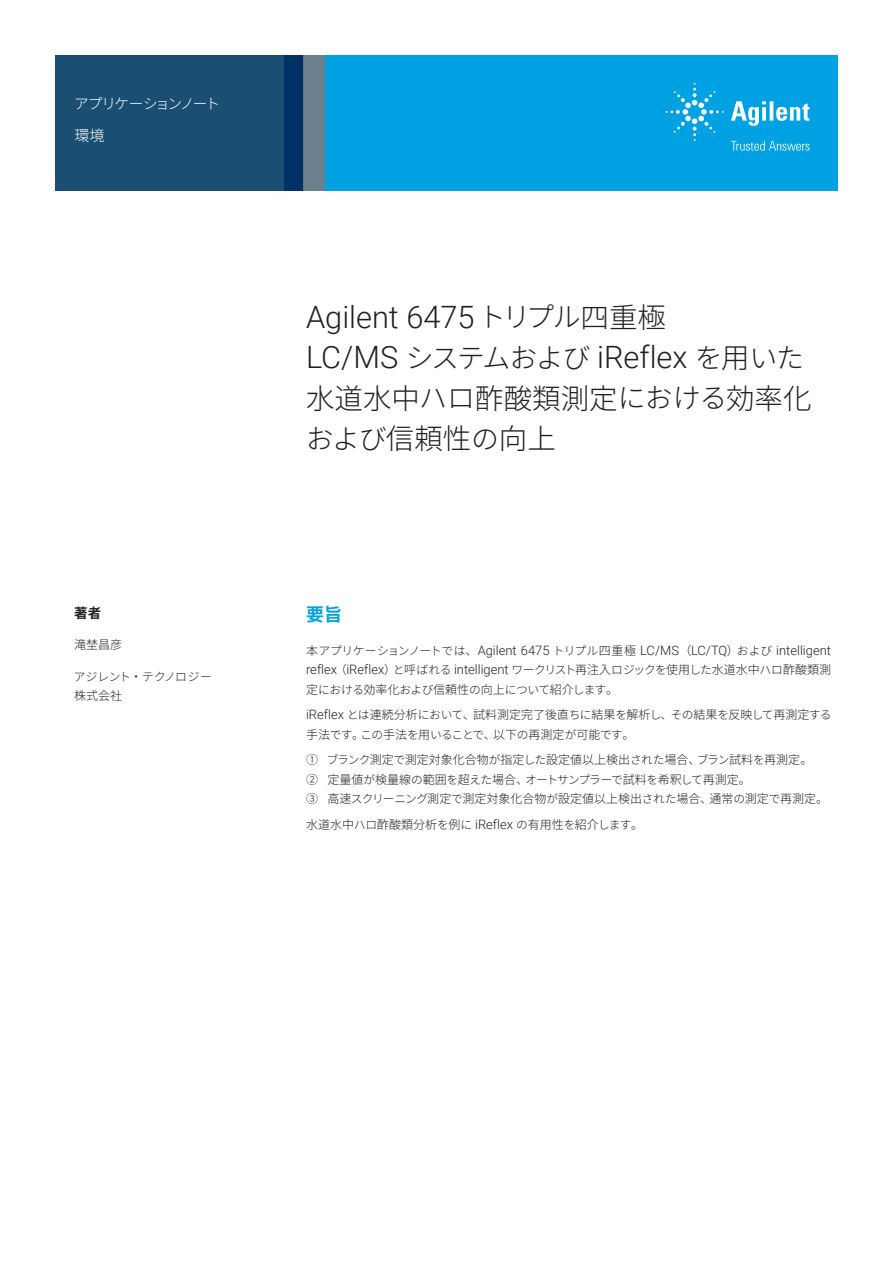
<style>
.page{position:relative;width:893px;height:1263px;background:#fff}
.page>*{position:absolute;margin:0;border:0;box-sizing:border-box;transform-origin:0 0}
.Subtitle{font:300 30.75px/40.5px "Roboto";color:#231f20}
.Subtitle-2{font:300 28.5px/40.5px "Noto Sans CJ Kjp";color:#231f20}
.Header_1{font:700 18px "Noto Sans CJ Kjp";color:#00a1e3}
.Area_Identifier{font:300 15px "Noto Sans CJ Kjp";color:#fff}
.Area_Identifier-2{font:300 14.7px "Noto Sans CJ Kjp";letter-spacing:-.115em;color:#fff}
.DATA_author_title{font:700 13.5px "Noto Sans CJ Kjp";color:#231f20}
.Text{font:300 12.9px/19.5px "Roboto";color:#231f20}
.Text-2{font:300 12px/19.5px "Noto Sans CJ Kjp";color:#231f20}
.DATA_author_name___info{font:300 12px "Noto Sans CJ Kjp";color:#231f20}
.Text-3{font:300 11.7px "Noto Sans CJ Kjp";letter-spacing:-.05em;color:#231f20}
.DATA_author_name___info-2{font:300 11.7px "Noto Sans CJ Kjp";letter-spacing:-.01em;color:#231f20}
.s1{font-size:12px}
.s2{font-family:"Noto Sans CJ Kjp";font-size:27.9px}
.s3{font-family:"Noto Sans CJ Kjp";font-size:28.5px}
.s4{font-size:27.9px}
.s5{font-family:"Noto Sans CJ Kjp";font-size:12px}
.s6{font-family:"Noto Sans CJ Kjp";font-size:11.7px}
.s7{font-family:"Roboto";font-size:12.9px}
.s8{font-size:11.7px}
</style>
<div class="page">
<div style="left:284px;top:55px;width:554px;height:135px;background:#00a1e3"></div>
<svg style="left:55px;top:55px;width:249px;height:135px;background:#184b71"></svg>
<div style="left:304px;top:55px;width:21px;height:135px;background:#6b808c"></div>
<svg style="left:731px;top:101px;width:78px;height:25px"></svg>
<svg style="left:666px;top:83px;width:58px;height:58px"></svg>
<svg style="left:731px;top:141px;width:78px;height:10px"></svg>
<p class="Area_Identifier-2" style="left:74px;top:95px;width:148px">アプリケーションノート</p>
<p class="Area_Identifier" style="left:74px;top:127px;width:32px">環境</p>
<p class="DATA_author_title" style="left:74px;top:605px;width:28px">著者</p>
<p class="DATA_author_name___info" style="left:74px;top:637px;width:49px">滝埜昌彦</p>
<p class="DATA_author_name___info-2" style="left:74px;top:670px;width:139px">アジレント<span class="s1">・</span>テクノロジー</p>
<p class="DATA_author_name___info" style="left:74px;top:689px;width:49px">株式会社</p>
<p class="Subtitle" style="left:306px;top:295px;width:500px">Agilent 6475 <span class="s2">トリプル</span><span class="s3">四重極<br></span>LC/MS <span class="s2">システムおよび</span> iReflex <span class="s2">を</span><span class="s3">用</span><span class="s2">いた</span></p>
<p class="Subtitle-2" style="left:306px;top:378px;width:507px">水道水中<span class="s4">ハロ</span>酢酸類測定<span class="s4">における</span>効率化<span class="s4">および</span>信頼性<span class="s4">の</span>向上</p>
<p class="Header_1" style="left:306px;top:604px;width:37px">要旨</p>
<p class="Text" style="left:306px;top:640px;width:526px"><span class="s5">本</span><span class="s6">アプリケーションノートでは</span><span class="s5">、</span>Agilent 6475 <span class="s6">トリプル</span><span class="s5">四重極</span> LC/MS<span class="s5">（</span>LC/TQ<span class="s5">）</span><span class="s6">および</span> intelligent reflex<span class="s5">（</span>iReflex<span class="s5">）</span><span class="s6">と</span><span class="s5">呼</span><span class="s6">ばれる</span> intelligent <span class="s6">ワークリスト</span><span class="s5">再注入</span><span class="s6">ロジックを</span><span class="s5">使用</span><span class="s6">した</span><span class="s5">水道水中</span><span class="s6">ハロ</span><span class="s5">酢酸類測</span></p>
<p class="Text-3" style="left:306px;top:683px;width:313px"><span class="s1">定</span>における<span class="s1">効率化</span>および<span class="s1">信頼性</span>の<span class="s1">向上</span>について<span class="s1">紹介</span>します<span class="s1">。</span></p>
<p class="Text-2" style="left:306px;top:705px;width:527px"><span class="s7">iReflex</span> <span class="s8">とは</span>連続分析<span class="s8">において</span>、試料測定完了後直<span class="s8">ちに</span>結果<span class="s8">を</span>解析<span class="s8">し</span>、<span class="s8">その</span>結果<span class="s8">を</span>反映<span class="s8">して</span>再測定<span class="s8">する</span>手法<span class="s8">です</span>。<span class="s8">この</span>手法<span class="s8">を</span>用<span class="s8">いることで</span>、以下<span class="s8">の</span>再測定<span class="s8">が</span>可能<span class="s8">です</span>。</p>
<p class="Text-2" style="left:306px;top:750px;width:508px">① <span class="s8">ブランク</span>測定<span class="s8">で</span>測定対象化合物<span class="s8">が</span>指定<span class="s8">した</span>設定値以上検出<span class="s8">された</span>場合、<span class="s8">ブラン</span>試料<span class="s8">を</span>再測定。</p>
<p class="Text-2" style="left:306px;top:770px;width:446px">② 定量値<span class="s8">が</span>検量線<span class="s8">の</span>範囲<span class="s8">を</span>超<span class="s8">えた</span>場合、<span class="s8">オートサンプラーで</span>試料<span class="s8">を</span>希釈<span class="s8">して</span>再測定。</p>
<p class="Text-2" style="left:306px;top:789px;width:524px">③ 高速<span class="s8">スクリーニング</span>測定<span class="s8">で</span>測定対象化合物<span class="s8">が</span>設定値以上検出<span class="s8">された</span>場合、通常<span class="s8">の</span>測定<span class="s8">で</span>再測定。</p>
<p class="Text-2" style="left:306px;top:815px;width:339px">水道水中<span class="s8">ハロ</span>酢酸類分析<span class="s8">を</span>例<span class="s8">に</span> <span class="s7">iReflex</span> <span class="s8">の</span>有用性<span class="s8">を</span>紹介<span class="s8">します</span>。</p>
</div>
